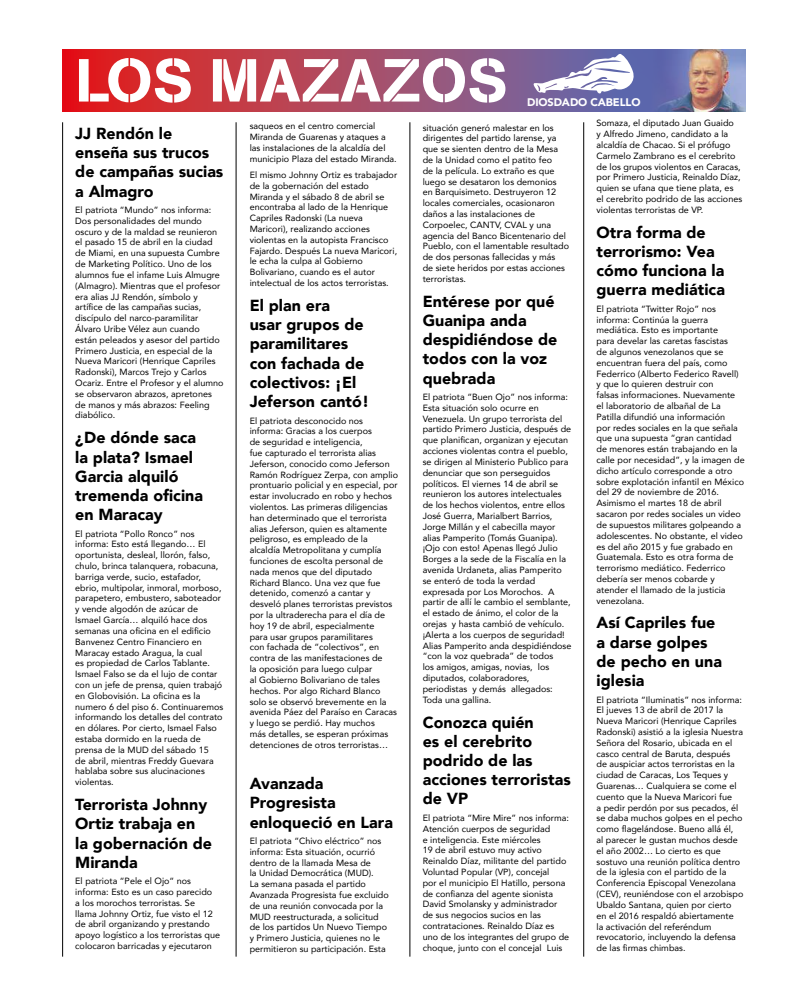
<style>
.page{position:relative;width:808px;height:1007px;background:#fff}
.page>*{position:absolute;margin:0;border:0;box-sizing:border-box;transform-origin:0 0}
.t1{font:60px "AG Book Stencil";letter-spacing:.01em;color:#fff}
.t2{font:900 16px/19.2px "Avenir";letter-spacing:.005em;color:#000}
.t3{font:900 11px "Avenir";letter-spacing:-.01em;color:#fff}
.t4{font:9px/10.8px "Avenir";letter-spacing:.005em;color:#000}
</style>
<div class="page">
<svg style="left:63px;top:49px;width:523px;height:62px;background:#b24258"></svg>
<img style="left:586px;top:49px;width:160px;height:62px">
<svg style="left:533px;top:54px;width:103px;height:39px"></svg>
<hr style="left:410px;top:122px;width:1px;height:834px;background:#000">
<hr style="left:236px;top:122px;width:1px;height:834px;background:#000">
<hr style="left:62px;top:122px;width:1px;height:834px;background:#000">
<hr style="left:583px;top:122px;width:1px;height:834px;background:#000">
<h1 class="t1" style="left:76px;top:45px;width:434px">LOS MAZAZOS</h1>
<p class="t3" style="left:527px;top:93px;width:115px">DIOSDADO CABELLO</p>
<h2 class="t2" style="left:75px;top:123px;width:150px">JJ Rendón le enseña sus trucos de campañas sucias a Almagro</h2>
<p class="t4" style="left:75px;top:204px;width:150px">El patriota “Mundo” nos informa:<br>Dos personalidades del mundo oscuro y de la maldad se reunieron el pasado 15 de abril en la ciudad de Miami, en una supuesta Cumbre de Marketing Político. Uno de los alumnos fue el infame Luis Almugre (Almagro). Mientras que el profesor era alias JJ Rendón, símbolo y artífice de las campañas sucias, discípulo del narco-paramilitar<br>Álvaro Uribe Vélez aun cuando están peleados y asesor del partido<br>Primero Justicia, en especial de la<br>Nueva Maricori (Henrique Capriles<br>Radonski), Marcos Trejo y Carlos<br>Ocariz. Entre el Profesor y el alumno se observaron abrazos, apretones de manos y más abrazos: Feeling diabólico.</p>
<h2 class="t2" style="left:75px;top:427px;width:129px">¿De dónde saca la plata? Ismael<br>Garcia alquiló tremenda oficina en Maracay</h2>
<p class="t4" style="left:75px;top:527px;width:150px">El patriota “Pollo Ronco” nos informa: Esto está llegando… El oportunista, desleal, llorón, falso, chulo, brinca talanquera, robacuna, barriga verde, sucio, estafador, ebrio, multipolar, inmoral, morboso, parapetero, embustero, saboteador y vende algodón de azúcar de<br>Ismael García… alquiló hace dos semanas una oficina en el edificio<br>Banvenez Centro Financiero en<br>Maracay estado Aragua, la cual<br>es propiedad de Carlos Tablante.<br>Ismael Falso se da el lujo de contar con un jefe de prensa, quien trabajó en Globovisión. La oficina es la numero 6 del piso 6. Continuaremos informando los detalles del contrato en dólares. Por cierto, Ismael Falso estaba dormido en la rueda de prensa de la MUD del sábado 15<br>de abril, mientras Freddy Guevara hablaba sobre sus alucinaciones violentas.</p>
<h2 class="t2" style="left:75px;top:794px;width:138px">Terrorista Johnny<br>Ortiz trabaja en la gobernación de<br>Miranda</h2>
<p class="t4" style="left:75px;top:875px;width:146px">El patriota “Pele el Ojo“ nos informa: Esto es un caso parecido<br>a los morochos terroristas. Se<br>llama Johnny Ortiz, fue visto el 12 de abril organizando y prestando apoyo logístico a los terroristas que colocaron barricadas y ejecutaron</p>
<p class="t4" style="left:250px;top:120px;width:149px">saqueos en el centro comercial Miranda de Guarenas y ataques a las instalaciones de la alcaldía del municipio Plaza del estado Miranda.</p>
<p class="t4" style="left:250px;top:169px;width:149px">El mismo Johnny Ortiz es trabajador de la gobernación del estado<br>Miranda y el sábado 8 de abril se encontraba al lado de la Henrique<br>Capriles Radonski (La nueva<br>Maricori), realizando acciones violentas en la autopista Francisco<br>Fajardo. Después La nueva Maricori, le echa la culpa al Gobierno<br>Bolivariano, cuando es el autor intelectual de los actos terroristas.</p>
<h2 class="t2" style="left:250px;top:295px;width:121px">El plan era<br>usar grupos de paramilitares con fachada de colectivos: ¡El<br>Jeferson cantó!</h2>
<p class="t4" style="left:250px;top:414px;width:150px">El patriota desconocido nos informa: Gracias a los cuerpos<br>de seguridad e inteligencia,<br>fue capturado el terrorista alias<br>Jeferson, conocido como Jeferson<br>Ramón Rodríguez Zerpa, con amplio prontuario policial y en especial, por estar involucrado en robo y hechos violentos. Las primeras diligencias han determinado que el terrorista alias Jeferson, quien es altamente peligroso, es empleado de la alcaldía Metropolitana y cumplía funciones de escolta personal de nada menos que del diputado<br>Richard Blanco. Una vez que fue detenido, comenzó a cantar y desveló planes terroristas previstos por la ultraderecha para el día de hoy 19 de abril, especialmente<br>para usar grupos paramilitares<br>con fachada de “colectivos”, en contra de las manifestaciones de<br>la oposición para luego culpar<br>al Gobierno Bolivariano de tales hechos. Por algo Richard Blanco solo se observó brevemente en la avenida Páez del Paraíso en Caracas y luego se perdió. Hay muchos<br>más detalles, se esperan próximas detenciones de otros terroristas…</p>
<h2 class="t2" style="left:250px;top:773px;width:145px">Avanzada<br>Progresista enloqueció en Lara</h2>
<p class="t4" style="left:250px;top:835px;width:141px">El patriota “Chivo eléctrico” nos informa: Esta situación, ocurrió dentro de la llamada Mesa de<br>la Unidad Democrática (MUD).<br>La semana pasada el partido<br>Avanzada Progresista fue excluido de una reunión convocada por la<br>MUD reestructurada, a solicitud de los partidos Un Nuevo Tiempo y Primero Justicia, quienes no le permitieron su participación. Esta</p>
<p class="t4" style="left:423px;top:122px;width:148px">situación generó malestar en los dirigentes del partido larense, ya que se sienten dentro de la Mesa de la Unidad como el patito feo<br>de la película. Lo extraño es que luego se desataron los demonios en Barquisimeto. Destruyeron 12 locales comerciales, ocasionaron daños a las instalaciones de<br>Corpoelec, CANTV, CVAL y una agencia del Banco Bicentenario del<br>Pueblo, con el lamentable resultado de dos personas fallecidas y más<br>de siete heridos por estas acciones terroristas.</p>
<h2 class="t2" style="left:423px;top:291px;width:136px">Entérese por qué<br>Guanipa anda despidiéndose de todos con la voz quebrada</h2>
<p class="t4" style="left:423px;top:391px;width:150px">El patriota “Buen Ojo” nos informa:<br>Esta situación solo ocurre en Venezuela. Un grupo terrorista del partido Primero Justicia, después de que planifican, organizan y ejecutan acciones violentas contra el pueblo, se dirigen al Ministerio Publico para denunciar que son perseguidos políticos. El viernes 14 de abril se reunieron los autores intelectuales de los hechos violentos, entre ellos José Guerra, Marialbert Barrios, Jorge Millán y el cabecilla mayor alias Pamperito (Tomás Guanipa). ¡Ojo con esto! Apenas llegó Julio Borges a la sede de la Fiscalía en la avenida Urdaneta, alias Pamperito se enteró de toda la verdad expresada por Los Morochos. A partir de allí le cambio el semblante, el estado de ánimo, el color de la orejas y hasta cambió de vehículo. ¡Alerta a los cuerpos de seguridad!<br>Alias Pamperito anda despidiéndose “con la voz quebrada” de todos<br>los amigos, amigas, novias, los diputados, colaboradores, periodistas y demás allegados:<br>Toda una gallina.</p>
<h2 class="t2" style="left:423px;top:711px;width:150px">Conozca quién<br>es el cerebrito podrido de las acciones terroristas de VP</h2>
<p class="t4" style="left:423px;top:812px;width:148px">El patriota “Mire Mire” nos informa:<br>Atención cuerpos de seguridad<br>e inteligencia. Este miércoles<br>19 de abril estuvo muy activo Reinaldo Díaz, militante del partido Voluntad Popular (VP), concejal<br>por el municipio El Hatillo, persona de confianza del agente sionista David Smolansky y administrador de sus negocios sucios en las contrataciones. Reinaldo Díaz es uno de los integrantes del grupo de choque, junto con el concejal Luis</p>
<p class="t4" style="left:596px;top:117px;width:147px">Somaza, el diputado Juan Guaido<br>y Alfredo Jimeno, candidato a la alcaldía de Chacao. Si el prófugo Carmelo Zambrano es el cerebrito de los grupos violentos en Caracas, por Primero Justicia, Reinaldo Díaz, quien se ufana que tiene plata, es el cerebrito podrido de las acciones violentas terroristas de VP.</p>
<h2 class="t2" style="left:596px;top:222px;width:130px">Otra forma de terrorismo: Vea cómo funciona la guerra mediática</h2>
<p class="t4" style="left:596px;top:303px;width:150px">El patriota “Twitter Rojo” nos informa: Continúa la guerra mediática. Esto es importante<br>para develar las caretas fascistas<br>de algunos venezolanos que se encuentran fuera del país, como<br>Federrico (Alberto Federico Ravell) y que lo quieren destruir con<br>falsas informaciones. Nuevamente el laboratorio de albañal de La<br>Patilla difundió una información<br>por redes sociales en la que señala que una supuesta “gran cantidad<br>de menores están trabajando en la calle por necesidad”, y la imagen de dicho artículo corresponde a otro sobre explotación infantil en México del 29 de noviembre de 2016.<br>Asimismo el martes 18 de abril sacaron por redes sociales un video de supuestos militares golpeando a adolescentes. No obstante, el video es del año 2015 y fue grabado en<br>Guatemala. Esto es otra forma de terrorismo mediático. Federrico debería ser menos cobarde y atender el llamado de la justicia venezolana.</p>
<h2 class="t2" style="left:596px;top:612px;width:127px">Así Capriles fue a darse golpes de pecho en una iglesia</h2>
<p class="t4" style="left:596px;top:693px;width:148px">El patriota “Iluminatis” nos informa:<br>El jueves 13 de abril de 2017 la Nueva Maricori (Henrique Capriles Radonski) asistió a la iglesia Nuestra Señora del Rosario, ubicada en el casco central de Baruta, después<br>de auspiciar actos terroristas en la ciudad de Caracas, Los Teques y Guarenas… Cualquiera se come el cuento que la Nueva Maricori fue<br>a pedir perdón por sus pecados, él se daba muchos golpes en el pecho como flagelándose. Bueno allá él,<br>al parecer le gustan muchos desde el año 2002… Lo cierto es que sostuvo una reunión política dentro de la iglesia con el partido de la Conferencia Episcopal Venezolana (CEV), reuniéndose con el arzobispo Ubaldo Santana, quien por cierto en el 2016 respaldó abiertamente<br>la activación del referéndum revocatorio, incluyendo la defensa de las firmas chimbas.</p>
</div>
